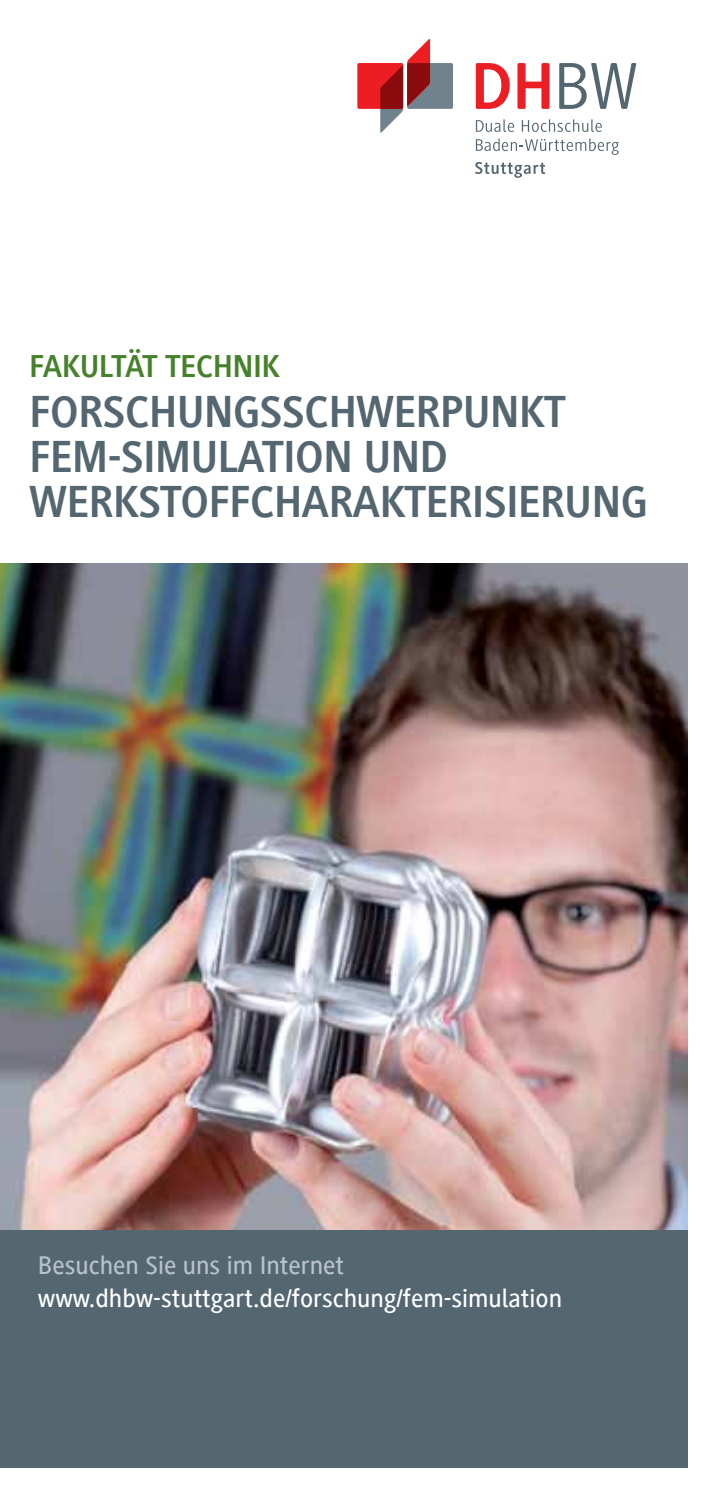
<style>
.page{position:relative;width:709px;height:1489px;background:#fff}
.page>*{position:absolute;margin:0;border:0;box-sizing:border-box;transform-origin:0 0}
.t1{font:700 46.25px/45px "Generis Sans Com";letter-spacing:-.02em;color:#546670}
.t2{font:700 32.5px "Generis Sans Com";letter-spacing:-.02em;color:#46812b}
.t3{font:500 26.25px "Generis Sans Com";color:#fff}
.t4{font:500 26.25px "Generis Sans Com";color:#b8c3ca}
</style>
<div class="page">
<div style="left:0;top:1228px;width:687px;height:239px;background:#546670"></div>
<img style="left:0;top:563px;width:687px;height:665px">
<div style="left:357px;top:63px;width:46px;height:46px;background:#ed1d24;border-radius:2px"></div>
<svg style="left:380px;top:39px;width:73px;height:94px"></svg>
<svg style="left:476px;top:138px;width:142px;height:17px"></svg>
<svg style="left:476px;top:119px;width:38px;height:13px"></svg>
<svg style="left:522px;top:119px;width:80px;height:13px"></svg>
<svg style="left:476px;top:63px;width:33px;height:46px"></svg>
<svg style="left:517px;top:63px;width:32px;height:46px"></svg>
<svg style="left:559px;top:63px;width:77px;height:46px"></svg>
<svg style="left:475px;top:162px;width:70px;height:16px"></svg>
<p class="t2" style="left:29px;top:348px;width:237px">FAKULTÄT TECH NIK</p>
<p class="t1" style="left:29px;top:389px;width:620px">FORSCH UNGSSCHWERPUNKT<br>FEM-SIMULATION UND<br>WERKSTOFFCHARAKTERISI ERUNG</p>
<p class="t4" style="left:38px;top:1250px;width:307px">Besuchen Sie uns im Internet</p>
<p class="t3" style="left:38px;top:1284px;width:525px">www.dhbw-stuttgart.de/forschung/fem-simulation</p>
</div>
